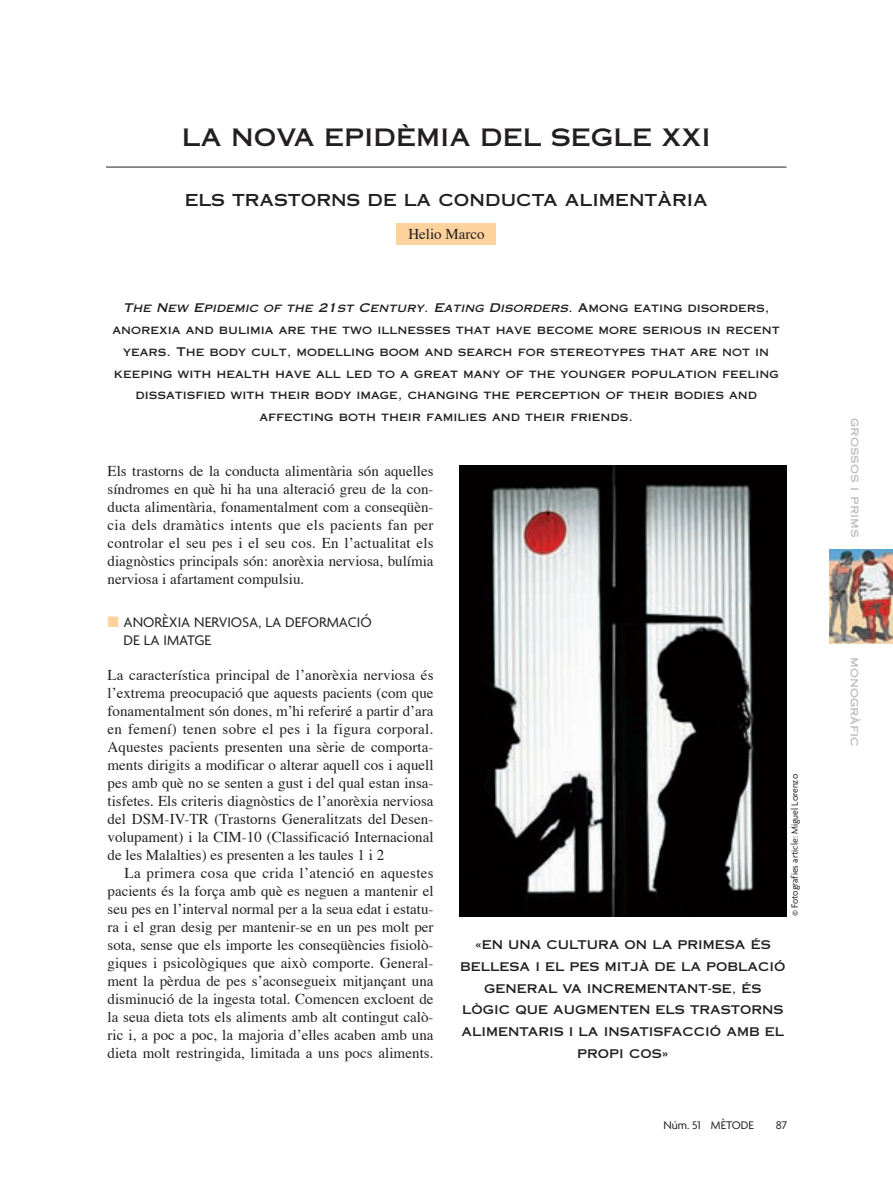
<style>
.page{position:relative;width:893px;height:1191px;background:#fff}
.page>*{position:absolute;margin:0;border:0;box-sizing:border-box;transform-origin:0 0}
.t1{font:24px "Copperplate Thirty One AB";color:#231f20}
.t2{font:16.5px "Copperplate Thirty One AB";color:#231f20}
.t3{font:15px/18px "Times";color:#231f20;text-align:justify}
.t4{font:15px/18px "Agenda";color:#231f20}
.t5{font:12px/21.8px "Copperplate Thirty One AB";color:#231f20;text-align:center}
.t6{font:12px "Copperplate Thirty One AB";color:#bdbec1}
.t7{font:12px "Agenda";color:#231f20}
.t8{font:9.75px "Agenda";color:#231f20}
.s1{font-style:italic}
.s2{color:#fdd29d}
</style>
<div class="page">
<img style="left:829px;top:549px;width:64px;height:94px">
<hr style="left:106px;top:167px;width:680px;height:1px;background:#231f20">
<div style="left:397px;top:223px;width:99px;height:21px;background:#fdd29d"></div>
<img style="left:459px;top:465px;width:327px;height:451px">
<h1 class="t1" style="left:182px;top:123px;width:531px">LA NOVA EPIDÈMIA DEL SEGLE XXI</h1>
<p class="t2" style="left:185px;top:190px;width:525px">ELS TRASTORNS DE LA CONDUCTA ALIMENTÀRIA</p>
<p class="t3" style="left:408px;top:226px;width:78px">Helio Marco</p>
<p class="t5" style="left:113px;top:297px;width:669px"><span class="s1">The New Epidemic of the 21st Century. Eating Disorders.</span> Among eating disorders, anorexia and bulimia are the two illnesses that have become more serious in recent years. The body cult, modelling boom and search for stereotypes that are not in keeping with health have all led to a great many of the younger population feeling dissatisfied with their body image, changing the perception of their bodies and affecting both their families and their friends.</p>
<p class="t3" style="left:108px;top:463px;width:327px">Els trastorns de la conducta alimentària són aquelles síndromes en què hi ha una alteració greu de la con&shy;ducta alimentària, fonamentalment com a conseqüèn&shy;cia dels dramàtics intents que els pacients fan per controlar el seu pes i el seu cos. En l’actualitat els diagnòstics principals són: anorèxia nerviosa, bulímia nerviosa i afartament compulsiu.</p>
<p class="t4" style="left:124px;top:614px;width:250px;text-indent:-16px"><span class="s2">■</span> ANORÈXIA NERVIOSA, LA DEFORMACIÓ<br>DE LA IMATGE</p>
<p class="t3" style="left:108px;top:667px;width:327px">La característica principal de l’anorèxia nerviosa és l’extrema preocupació que aquests pacients (com que fonamentalment són dones, m’hi referiré a partir d’ara en femení) tenen sobre el pes i la figura corporal.<br>Aquestes pacients presenten una sèrie de comporta&shy;ments dirigits a modificar o alterar aquell cos i aquell pes amb què no se senten a gust i del qual estan insa&shy;tisfetes. Els criteris diagnòstics de l’anorèxia nerviosa del DSM-IV-TR (Trastorns Generalitzats del Desen&shy;volupament) i la CIM-10 (Classificació Internacional de les Malalties) es presenten a les taules 1 i 2</p>
<p class="t3" style="left:108px;top:865px;width:327px;text-indent:17px">La primera cosa que crida l’atenció en aquestes pacients és la força amb què es neguen a mantenir el seu pes en l’interval normal per a la seua edat i estatu&shy;ra i el gran desig per mantenir-se en un pes molt per sota, sense que els importe les conseqüències fisiolò&shy;giques i psicològiques que això comporte. General&shy;ment la pèrdua de pes s’aconsegueix mitjançant una disminució de la ingesta total. Comencen excloent de la seua dieta tots els aliments amb alt contingut calò&shy;ric i, a poc a poc, la majoria d’elles acaben amb una dieta molt restringida, limitada a uns pocs aliments.</p>
<p class="t8" style="left:791px;top:916px;width:144px;rotate:-90deg">© Fotografies article: Miguel Lorenzo</p>
<p class="t5" style="left:460px;top:934px;width:327px">«EN UNA CULTURA ON LA PRIMESA ÉS<br>BELLESA I EL PES MITJÀ DE LA POBLACIÓ<br>GENERAL VA INCREMENTANT-SE, ÉS<br>LÒGIC QUE AUGMENTEN ELS TRASTORNS<br>ALIMENTARIS I LA INSATISFACCIÓ AMB EL<br>PROPI COS»</p>
<p class="t7" style="left:663px;top:1120px;width:92px">Núm. 51 MÈTODE</p>
<p class="t7" style="left:776px;top:1120px;width:13px">87</p>
<p class="t6" style="left:862px;top:418px;width:121px;rotate:90deg">grossos i prims</p>
<p class="t6" style="left:862px;top:657px;width:91px;rotate:90deg">monogràfic</p>
</div>
